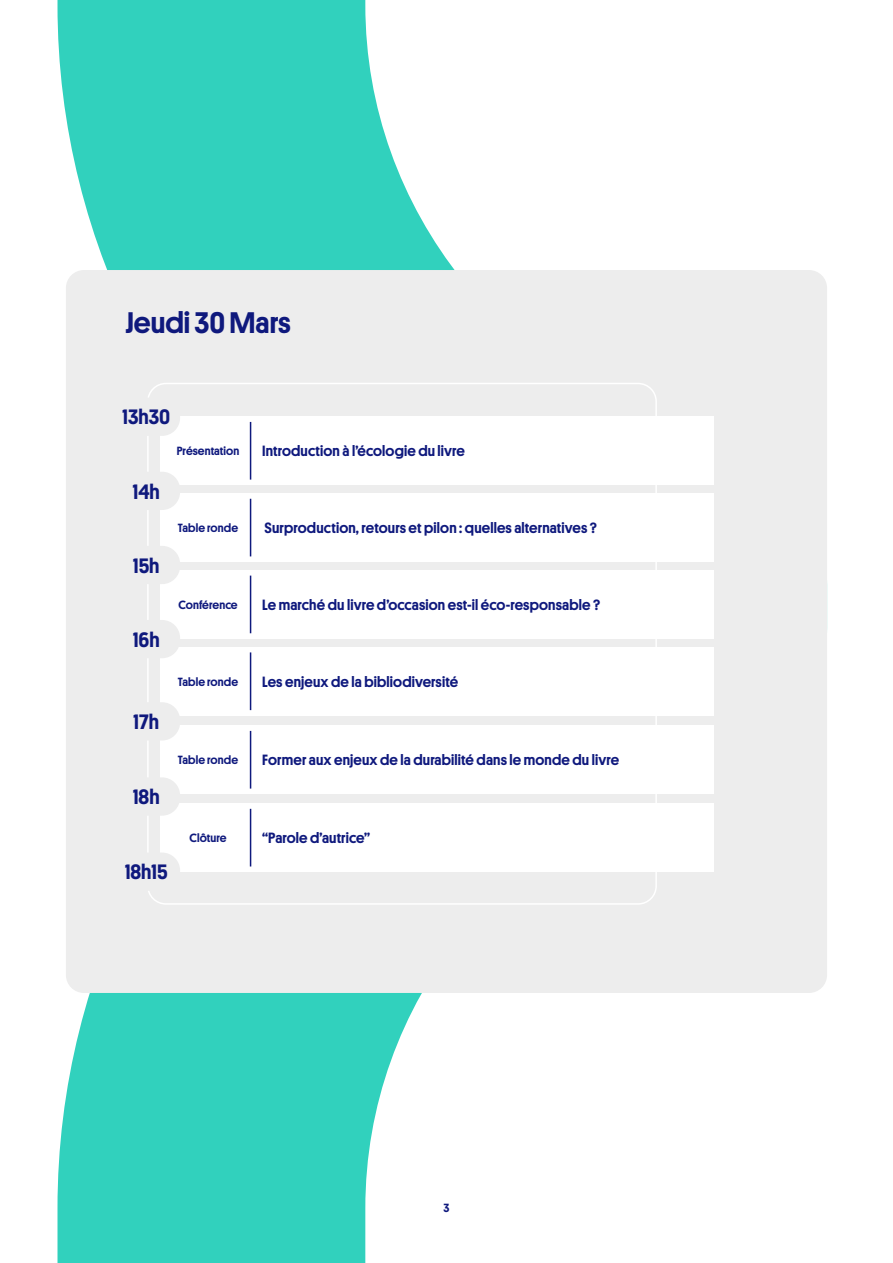
<style>
.page{position:relative;width:893px;height:1263px;background:#fff}
.page>*{position:absolute;margin:0;border:0;box-sizing:border-box;transform-origin:0 0}
.t1{font:500 30px "Platform";color:#0f197d}
.t2{font:500 21px "Platform";color:#0f197d}
.t3{font:500 15px "Platform";letter-spacing:.01em;color:#0f197d}
.t4{font:500 12px "Platform";letter-spacing:.01em;color:#0f197d}
</style>
<div class="page">
<svg style="left:58px;top:0;width:397px;height:1263px;fill:#31d1bd"></svg>
<div style="left:66px;top:270px;width:761px;height:723px;background:#ededed;border-radius:18px"></div>
<div style="left:160px;top:417px;width:554px;height:68px;background:#fff"></div>
<div style="left:160px;top:726px;width:554px;height:68px;background:#fff"></div>
<div style="left:160px;top:494px;width:554px;height:68px;background:#fff"></div>
<div style="left:160px;top:804px;width:554px;height:68px;background:#fff"></div>
<div style="left:160px;top:570px;width:554px;height:68px;background:#fff"></div>
<div style="left:160px;top:647px;width:554px;height:68px;background:#fff"></div>
<hr style="left:250px;top:809px;width:1px;height:57px;background:#0f197d">
<hr style="left:250px;top:731px;width:1px;height:57px;background:#0f197d">
<hr style="left:250px;top:652px;width:1px;height:58px;background:#0f197d">
<hr style="left:250px;top:576px;width:1px;height:57px;background:#0f197d">
<hr style="left:250px;top:499px;width:1px;height:57px;background:#0f197d">
<hr style="left:250px;top:422px;width:1px;height:58px;background:#0f197d">
<div style="left:114px;top:398px;width:66px;height:38px;background:#ededed;border-radius:18px"></div>
<div style="left:114px;top:472px;width:66px;height:38px;background:#ededed;border-radius:18px"></div>
<div style="left:114px;top:546px;width:66px;height:38px;background:#ededed;border-radius:18px"></div>
<div style="left:114px;top:620px;width:66px;height:38px;background:#ededed;border-radius:18px"></div>
<div style="left:114px;top:702px;width:66px;height:38px;background:#ededed;border-radius:18px"></div>
<div style="left:114px;top:777px;width:66px;height:39px;background:#ededed;border-radius:18px"></div>
<div style="left:114px;top:852px;width:66px;height:39px;background:#ededed;border-radius:18px"></div>
<p class="t1" style="left:125px;top:301px;width:167px">Jeudi 30 Mars</p>
<p class="t2" style="left:123px;top:402px;width:49px">13h30</p>
<p class="t2" style="left:133px;top:476px;width:29px">14h</p>
<p class="t2" style="left:133px;top:550px;width:28px">15h</p>
<p class="t2" style="left:133px;top:624px;width:28px">16h</p>
<p class="t4" style="left:177px;top:442px;width:64px">Présentation</p>
<p class="t3" style="left:262px;top:440px;width:204px">Introduction à l’écologie du livre</p>
<p class="t4" style="left:178px;top:519px;width:62px">Table ronde</p>
<p class="t3" style="left:265px;top:517px;width:334px">Surproduction, retours et pilon : quelles alternatives ?</p>
<p class="t4" style="left:178px;top:596px;width:61px">Conférence</p>
<p class="t3" style="left:262px;top:594px;width:339px">Le marché du livre d’occasion est-il éco-responsable ?</p>
<p class="t2" style="left:134px;top:706px;width:27px">17h</p>
<p class="t2" style="left:133px;top:782px;width:28px">18h</p>
<p class="t4" style="left:178px;top:673px;width:62px">Table ronde</p>
<p class="t3" style="left:262px;top:671px;width:198px">Les enjeux de la bibliodiversité</p>
<p class="t4" style="left:178px;top:751px;width:62px">Table ronde</p>
<p class="t3" style="left:262px;top:749px;width:358px">Former aux enjeux de la durabilité dans le monde du livre</p>
<p class="t2" style="left:125px;top:857px;width:44px">18h15</p>
<p class="t4" style="left:190px;top:829px;width:39px">Clôture</p>
<p class="t3" style="left:262px;top:827px;width:110px">“Parole d’autrice”</p>
<p class="t4" style="left:443px;top:1198px;width:7px">3</p>
</div>
